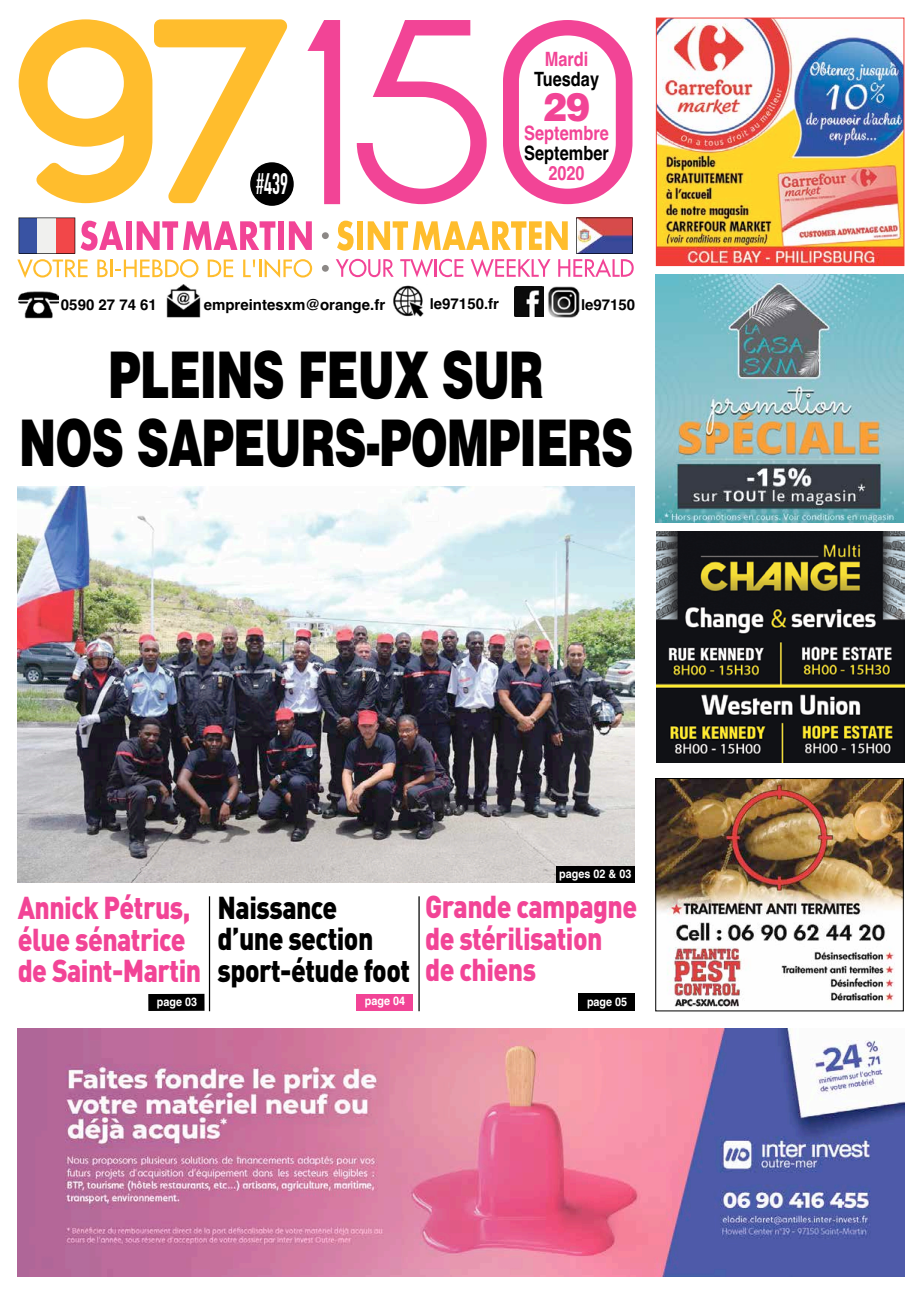
<style>
.page{position:relative;width:922px;height:1294px;background:#fff}
.page>*{position:absolute;margin:0;border:0;box-sizing:border-box;transform-origin:0 0}
.t1{font:900 64.5px/67.2px "Helvetica";letter-spacing:-.02em;color:#000;text-align:center;scale:.69 1}
.t2{font:900 39.25px "Helvetica";color:#f24496;scale:.91 1}
.t3{font:900 31.25px/31.2px "DIN Pro";letter-spacing:-.02em;color:#f24496;scale:.85 1}
.t4{font:900 31.25px/31.2px "DIN Pro";letter-spacing:-.02em;color:#000;scale:.85 1}
.t5{font:700 29.25px "DIN Condensed";color:#fff;scale:.73 1}
.t6{font:700 19.62px "Helvetica";color:#f24496;scale:.83 1}
.t7{font:700 19.62px "Helvetica";color:#000;scale:.83 1}
.t8{font:700 15px "Helvetica";color:#000}
.t9{font:700 11.88px "Helvetica";color:#fff;scale:.91 1}
</style>
<div class="page">
<img style="left:18px;top:291px;width:40px;height:28px">
<div style="left:322px;top:265px;width:7px;height:7px;background:#8c8886;border-radius:50%"></div>
<div style="left:322px;top:232px;width:7px;height:7px;background:#8c8886;border-radius:50%"></div>
<svg style="left:19px;top:19px;width:268px;height:184px"></svg>
<svg style="left:307px;top:20px;width:33px;height:184px"></svg>
<svg style="left:357px;top:20px;width:129px;height:184px"></svg>
<svg style="left:503px;top:20px;width:129px;height:184px"></svg>
<svg style="left:335px;top:217px;width:298px;height:60px"></svg>
<svg style="left:17px;top:217px;width:295px;height:61px"></svg>
<div style="left:250px;top:162px;width:44px;height:44px;background:#000;border-radius:50%"></div>
<img style="left:393px;top:285px;width:31px;height:32px">
<img style="left:514px;top:286px;width:66px;height:31px">
<img style="left:166px;top:284px;width:35px;height:34px">
<div style="left:578px;top:993px;width:56px;height:17px;background:#000"></div>
<div style="left:357px;top:993px;width:56px;height:17px;background:#f24496"></div>
<hr style="left:418px;top:896px;width:1px;height:115px;background:#000">
<hr style="left:209px;top:896px;width:1px;height:115px;background:#000">
<img style="left:657px;top:780px;width:244px;height:227px">
<div style="left:655px;top:778px;width:248px;height:233px;border:1px solid #000"></div>
<img style="left:656px;top:532px;width:247px;height:230px">
<img style="left:658px;top:20px;width:244px;height:244px">
<div style="left:656px;top:18px;width:248px;height:248px;border:1px solid #f03c36"></div>
<img style="left:655px;top:274px;width:248px;height:248px">
<img style="left:18px;top:486px;width:616px;height:396px">
<div style="left:556px;top:865px;width:78px;height:17px;background:#000"></div>
<img style="left:18px;top:1028px;width:886px;height:248px">
<div style="left:148px;top:993px;width:56px;height:17px;background:#000"></div>
<p class="t5" style="left:256px;top:167px;width:45px">#439</p>
<p class="t6" style="left:544px;top:43px;width:54px">Mardi</p>
<p class="t7" style="left:534px;top:63px;width:80px">Tuesday</p>
<p class="t6" style="left:524px;top:117px;width:103px">Septembre</p>
<p class="t7" style="left:524px;top:137px;width:103px">September</p>
<p class="t6" style="left:548px;top:157px;width:45px">2020</p>
<p class="t2" style="left:542px;top:81px;width:54px">29</p>
<p class="t8" style="left:61px;top:292px;width:97px">0590 27 74 61</p>
<p class="t8" style="left:204px;top:292px;width:183px">empreintesxm@orange.fr</p>
<p class="t8" style="left:429px;top:292px;width:71px">le97150.fr</p>
<p class="t8" style="left:581px;top:292px;width:56px">le97150</p>
<h1 class="t1" style="left:19px;top:340px;width:891px">PLEINS FEUX SUR<br>NOS SAPEURS-POMPIERS</h1>
<p class="t9" style="left:559px;top:863px;width:81px">pages 02 &amp; 03</p>
<p class="t3" style="left:18px;top:888px;width:217px">Annick Pétrus, élue sénatrice de Saint-Martin</p>
<p class="t4" style="left:217px;top:888px;width:228px">Naissance d’une section sport-étude foot</p>
<p class="t3" style="left:425px;top:887px;width:251px">Grande campagne de stérilisation de chiens</p>
<p class="t9" style="left:157px;top:991px;width:46px">page 03</p>
<p class="t9" style="left:365px;top:991px;width:46px">page 04</p>
<p class="t9" style="left:587px;top:991px;width:46px">page 05</p>
</div>
